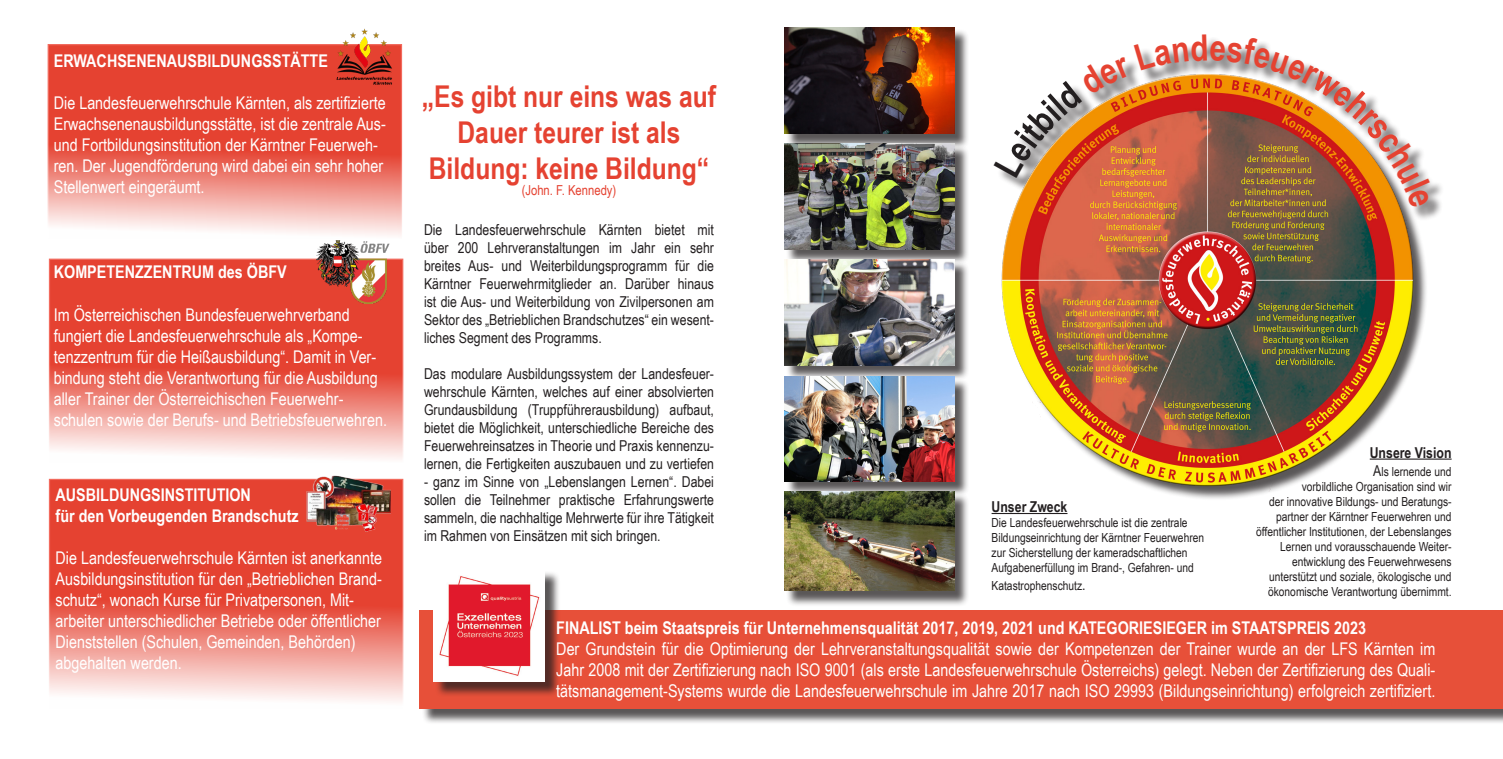
<style>
.page{position:relative;width:1503px;height:759px;background:#fff}
.page>*{position:absolute;margin:0;border:0;box-sizing:border-box;transform-origin:0 0}
.t1{font:700 30px/36px "Arial Narrow";color:#e54231;text-align:center}
.t2{font:17.5px/21px "Arial Narrow";color:#fff}
.t3{font:700 17.5px "Arial Narrow";color:#fff}
.t4{font:15px/18px "Arial Narrow";color:#231f20;text-align:justify}
.t5{font:700 15px "Arial Narrow";color:#231f20}
.t6{font:13.75px "Arial Narrow";color:#e54231}
.t7{font:12.5px/15px "Arial Narrow";color:#231f20;text-align:right}
.s1{font-size:15px}
</style>
<div class="page">
<div style="left:422px;top:612px;width:1080px;height:112px;background:#231f20;opacity:.75"></div>
<div style="left:420px;top:610px;width:1082px;height:98px;background:#e75039"></div>
<div style="left:435px;top:570px;width:125px;height:127px;background:#231f20;opacity:.75"></div>
<img style="left:433px;top:570px;width:112px;height:111px">
<hr style="left:1369px;top:458px;width:82px;height:1px;background:#231f20">
<div style="left:786px;top:29px;width:183px;height:120px;background:#231f20;opacity:.75"></div>
<img style="left:784px;top:27px;width:170px;height:106px">
<hr style="left:991px;top:512px;width:76px;height:2px;background:#231f20">
<svg style="left:49px;top:478px;width:354px;height:224px;fill:#e54231"></svg>
<svg style="left:49px;top:258px;width:354px;height:201px;fill:#e54231"></svg>
<svg style="left:48px;top:44px;width:354px;height:192px;fill:#e54231"></svg>
<img style="left:317px;top:241px;width:73px;height:63px">
<img style="left:325px;top:28px;width:74px;height:65px">
<img style="left:303px;top:475px;width:89px;height:57px">
<div style="left:996px;top:36px;width:448px;height:467px;background:#231f20;opacity:.75"></div>
<img style="left:996px;top:209px;width:427px;height:286px">
<div style="left:786px;top:145px;width:183px;height:120px;background:#231f20;opacity:.75"></div>
<img style="left:784px;top:143px;width:170px;height:106px">
<div style="left:786px;top:261px;width:183px;height:120px;background:#231f20;opacity:.75"></div>
<img style="left:784px;top:259px;width:170px;height:106px">
<div style="left:786px;top:378px;width:183px;height:118px;background:#231f20;opacity:.75"></div>
<img style="left:784px;top:376px;width:170px;height:105px">
<div style="left:786px;top:493px;width:183px;height:113px;background:#231f20;opacity:.75"></div>
<img style="left:784px;top:491px;width:170px;height:99px">
<svg style="left:996px;top:36px;width:434px;height:173px"></svg>
<p class="t3" style="left:54px;top:47px;width:275px">ERWACHSENENAUSBILDUNGSSTÄTTE</p>
<p class="t2" style="left:54px;top:91px;width:333px">Die Landesfeuerwehrschule Kärnten, als zertifizierte Erwachsenenausbildungsstätte, ist die zentrale Aus&shy;und Fortbildungsinstitution der Kärntner Feuerweh&shy;ren. Der Jugendförderung wird dabei ein sehr hoher Stellenwert eingeräumt.</p>
<p class="t3" style="left:54px;top:259px;width:234px">KOMPETENZZENTRUM des ÖBFV</p>
<p class="t2" style="left:54px;top:303px;width:335px">Im Österreichischen Bundesfeuerwehrverband fungiert die Landesfeuerwehrschule als „Kompe&shy;tenzzentrum für die Heißausbildung“. Damit in Ver&shy;bindung steht die Verantwortung für die Ausbildung aller Trainer der Österreichischen Feuerwehr&shy;schulen sowie der Berufs- und Betriebsfeuerwehren.</p>
<p class="t3" style="left:56px;top:481px;width:197px">AUSBILDUNGSINSTITUTION</p>
<p class="t3" style="left:56px;top:502px;width:244px">für den Vorbeugenden Brandschutz</p>
<p class="t2" style="left:56px;top:546px;width:328px">Die Landesfeuerwehrschule Kärnten ist anerkannte</p>
<p class="t2" style="left:56px;top:567px;width:328px">Ausbildungsinstitution für den „Betrieblichen Brand&shy;schutz“, wonach Kurse für Privatpersonen, Mit&shy;arbeiter unterschiedlicher Betriebe oder öffentlicher Dienststellen (Schulen, Gemeinden, Behörden) abgehalten werden.</p>
<p class="t1" style="left:422px;top:77px;width:295px">„Es gibt nur eins was auf<br>Dauer teurer ist als<br>Bildung: keine Bildung“</p>
<p class="t6" style="left:521px;top:180px;width:96px">(John. F. Kennedy)</p>
<p class="t4" style="left:424px;top:220px;width:291px">Die Landesfeuerwehrschule Kärnten bietet mit über 200 Lehrveranstaltungen im Jahr ein sehr breites Aus- und Weiterbildungsprogramm für die Kärntner Feuerwehrmitglieder an. Darüber hinaus ist die Aus- und Weiterbildung von Zivilpersonen am Sektor des „Betrieblichen Brandschutzes“ ein wesent&shy;liches Segment des Programms.</p>
<p class="t4" style="left:424px;top:364px;width:291px">Das modulare Ausbildungssystem der Landesfeuer&shy;wehrschule Kärnten, welches auf einer absolvierten Grundausbildung (Truppführerausbildung) aufbaut, bietet die Möglichkeit, unterschiedliche Bereiche des Feuerwehreinsatzes in Theorie und Praxis kennenzu&shy;lernen, die Fertigkeiten auszubauen und zu vertiefen</p>
<p class="t4" style="left:424px;top:472px;width:291px">- ganz im Sinne von „Lebenslangen Lernen“. Dabei sollen die Teilnehmer praktische Erfahrungswerte sammeln, die nachhaltige Mehrwerte für ihre Tätigkeit im Rahmen von Einsätzen mit sich bringen.</p>
<p class="t5" style="left:991px;top:495px;width:77px">Unser Zweck</p>
<p class="t7" style="left:991px;top:514px;width:214px;text-align:left">Die Landesfeuerwehrschule ist die zentrale Bildungseinrichtung der Kärntner Feuerwehren zur Sicherstellung der kameradschaftlichen Aufgabenerfüllung im Brand-, Gefahren- und</p>
<p class="t7" style="left:991px;top:577px;width:96px">Katastrophenschutz<span class="s1">.</span></p>
<p class="t5" style="left:1369px;top:440px;width:83px">Unsere Vision</p>
<p class="t7" style="left:1301px;top:463px;width:151px"><span class="s1">A</span>ls lernende und<br>vorbildliche Organisation sind wir</p>
<p class="t7" style="left:1269px;top:493px;width:184px">der innovative Bildungs- und Beratungs-</p>
<p class="t7" style="left:1276px;top:508px;width:177px">partner der Kärntner Feuerwehren und</p>
<p class="t7" style="left:1256px;top:523px;width:197px">öffentlicher Institutionen, der Lebenslanges<br>Lernen und vorausschauende Weiter-</p>
<p class="t7" style="left:1291px;top:553px;width:161px">entwicklung des Feuerwehrwesens</p>
<p class="t7" style="left:1269px;top:568px;width:184px">unterstützt und soziale, ökologische und</p>
<p class="t7" style="left:1268px;top:583px;width:185px">ökonomische Verantwortung übernimmt.</p>
<p class="t3" style="left:556px;top:614px;width:811px">FINALIST beim Staatspreis für Unternehmensqualität 2017, 2019, 2021 und KATEGORIESIEGER im STAATSPREIS 2023</p>
<p class="t2" style="left:556px;top:637px;width:880px;text-align:justify">Der Grundstein für die Optimierung der Lehrveranstaltungsqualität sowie der Kompetenzen der Trainer wurde an der LFS Kärnten im Jahr 2008 mit der Zertifizierung nach ISO 9001 (als erste Landesfeuerwehrschule Österreichs) gelegt. Neben der Zertifizierung des Quali&shy;tätsmanagement-Systems wurde die Landesfeuerwehrschule im Jahre 2017 nach ISO 29993 (Bildungseinrichtung) erfolgreich zertifiziert.</p>
</div>
